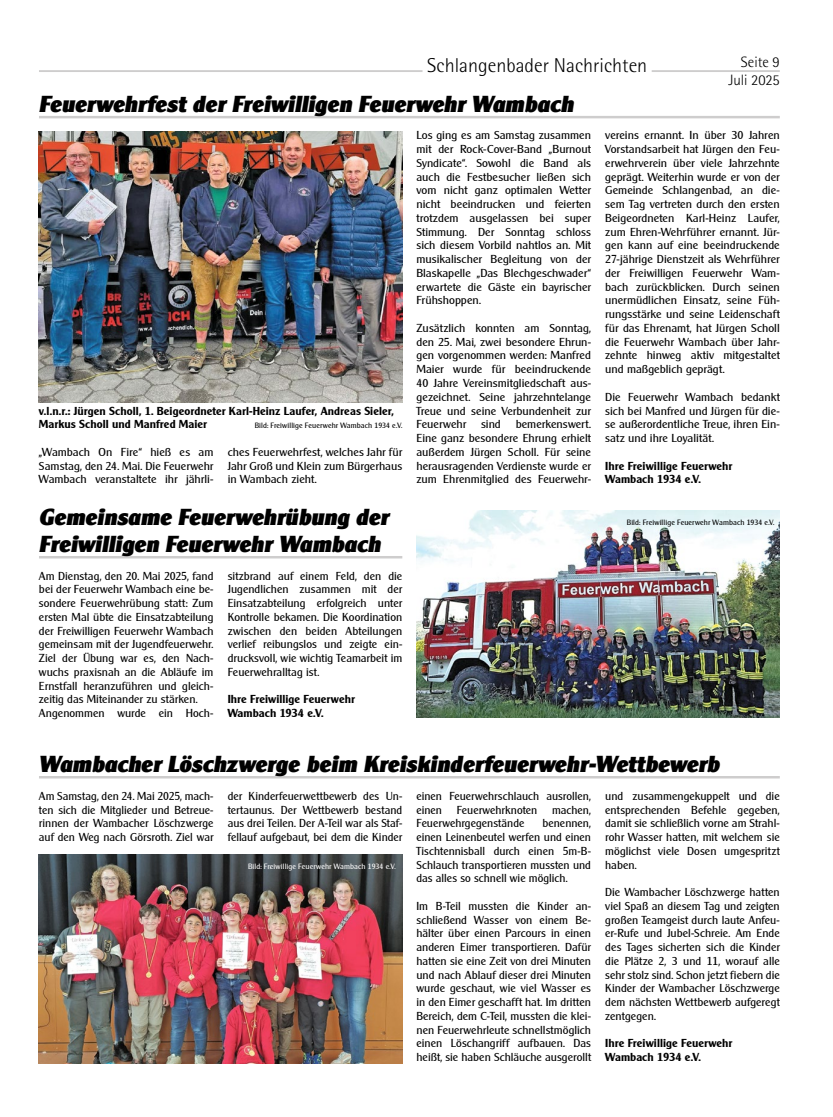
<style>
.page{position:relative;width:833px;height:1117px;background:#fff}
.page>*{position:absolute;margin:0;border:0;box-sizing:border-box;transform-origin:0 0}
.t1{font:italic 22.5px/27px "Cleargothic Serial Heavy Regular";color:#000}
.t2{font:300 20px "Rotis Semi Sans Std";color:#000}
.t3{font:300 15px/18px "Rotis Semi Sans Std";color:#000;text-align:right}
.t4{font:11.25px/13.8px "Cleargothic Serial Regular";color:#000;text-align:justify}
.t5{font:11.25px/13.8px "Cleargothic Serial Bold";letter-spacing:.005em;color:#000}
.t6{font:7.5px "Cleargothic Serial Regular";letter-spacing:.015em;color:#000}
.t7{font:7.5px "Cleargothic Serial Regular";letter-spacing:.015em;color:#fff}
</style>
<div class="page">
<hr style="left:651px;top:70px;width:129px;height:2px;background:#cecdcd">
<hr style="left:39px;top:70px;width:383px;height:2px;background:#cecdcd">
<hr style="left:39px;top:116px;width:741px;height:2px;background:#cecdcd">
<img style="left:39px;top:132px;width:363px;height:270px">
<hr style="left:39px;top:556px;width:363px;height:2px;background:#cecdcd">
<img style="left:416px;top:510px;width:364px;height:207px">
<hr style="left:39px;top:775px;width:741px;height:3px;background:#cecdcd">
<img style="left:39px;top:854px;width:363px;height:209px">
<h2 class="t2" style="left:427px;top:54px;width:221px">Schlangenbader Nachrichten</h2>
<h1 class="t1" style="left:39px;top:90px;width:536px">Feuerwehrfest der Freiwilligen Feuerwehr Wambach</h1>
<h3 class="t3" style="left:728px;top:53px;width:53px">Seite 9<br>Juli 2025</h3>
<p class="t5" style="left:39px;top:403px;width:356px">v.l.n.r.: Jürgen Scholl, 1. Beigeordneter Karl-Heinz Laufer, Andreas Sieler,<br>Markus Scholl und Manfred Maier</p>
<p class="t6" style="left:255px;top:421px;width:149px">Bild: Freiwillige Feuerwehr Wambach 1934 e.V.</p>
<p class="t4" style="left:39px;top:445px;width:176px">„Wambach On Fire“ hieß es am Samstag, den 24. Mai. Die Feuerwehr Wambach veranstaltete ihr jährli-</p>
<p class="t4" style="left:228px;top:445px;width:176px">ches Feuerwehrfest, welches Jahr für Jahr Groß und Klein zum Bürgerhaus in Wambach zieht.</p>
<h1 class="t1" style="left:39px;top:503px;width:351px">Gemeinsame Feuerwehrübung der<br>Freiwilligen Feuerwehr Wambach</h1>
<p class="t4" style="left:39px;top:568px;width:176px;text-align:left">Am Dienstag, den 20. Mai 2025, fand bei der Feuerwehr Wambach eine be&shy;sondere Feuerwehrübung statt: Zum ersten Mal übte die Einsatzabteilung der Freiwilligen Feuerwehr Wambach gemeinsam mit der Jugendfeuerwehr.<br>Ziel der Übung war es, den Nach&shy;wuchs praxisnah an die Abläufe im Ernstfall heranzuführen und gleich&shy;zeitig das Miteinander zu stärken.<br>Angenommen wurde ein Hoch-</p>
<p class="t4" style="left:228px;top:568px;width:176px">sitzbrand auf einem Feld, den die Jugendlichen zusammen mit der Einsatzabteilung erfolgreich unter Kontrolle bekamen. Die Koordination zwischen den beiden Abteilungen verlief reibungslos und zeigte ein&shy;drucksvoll, wie wichtig Teamarbeit im Feuerwehralltag ist.</p>
<p class="t5" style="left:228px;top:692px;width:129px">Ihre Freiwillige Feuerwehr<br>Wambach 1934 e.V.</p>
<p class="t4" style="left:416px;top:128px;width:176px">Los ging es am Samstag zusammen mit der Rock-Cover-Band „Burnout Syndicate“. Sowohl die Band als auch die Festbesucher ließen sich vom nicht ganz optimalen Wetter nicht beeindrucken und feierten trotzdem ausgelassen bei super Stimmung. Der Sonntag schloss sich diesem Vorbild nahtlos an. Mit musikalischer Begleitung von der Blaskapelle „Das Blechgeschwader“ erwartete die Gäste ein bayrischer Frühshoppen.</p>
<p class="t4" style="left:416px;top:321px;width:176px">Zusätzlich konnten am Sonntag, den 25. Mai, zwei besondere Ehrun&shy;gen vorgenommen werden: Manfred Maier wurde für beeindruckende 40 Jahre Vereinsmitgliedschaft aus&shy;gezeichnet. Seine jahrzehntelange Treue und seine Verbundenheit zur Feuerwehr</p>
<p class="t4" style="left:416px;top:417px;width:176px;text-indent:99px">bemerkenswert.<br>Eine ganz besondere Ehrung erhielt außerdem Jürgen Scholl. Für seine herausragenden Verdienste wurde er zum Ehrenmitglied des Feuerwehr-</p>
<p class="t4" style="left:481px;top:417px;width:21px">sind</p>
<p class="t4" style="left:605px;top:128px;width:176px">vereins ernannt. In über 30 Jahren Vorstandsarbeit hat Jürgen den Feu&shy;erwehrverein über viele Jahrzehnte geprägt. Weiterhin wurde er von der Gemeinde Schlangenbad, an die&shy;sem Tag vertreten durch den ersten Beigeordneten Karl-Heinz Laufer, zum Ehren-Wehrführer ernannt. Jür&shy;gen kann auf eine beeindruckende 27-jährige Dienstzeit als Wehrführer der Freiwilligen Feuerwehr Wam&shy;bach zurückblicken. Durch seinen unermüdlichen Einsatz, seine Füh&shy;rungsstärke und seine Leidenschaft für das Ehrenamt, hat Jürgen Scholl die Feuerwehr Wambach über Jahr&shy;zehnte hinweg aktiv mitgestaltet und maßgeblich geprägt.</p>
<p class="t4" style="left:605px;top:390px;width:176px">Die Feuerwehr Wambach bedankt sich bei Manfred und Jürgen für die&shy;se außerordentliche Treue, ihren Ein&shy;satz und ihre Loyalität.</p>
<p class="t5" style="left:605px;top:458px;width:129px">Ihre Freiwillige Feuerwehr<br>Wambach 1934 e.V.</p>
<p class="t6" style="left:627px;top:517px;width:149px">Bild: Freiwillige Feuerwehr Wambach 1934 e.V.</p>
<h1 class="t1" style="left:39px;top:750px;width:681px">Wambacher Löschzwerge beim Kreiskinderfeuerwehr-Wettbewerb</h1>
<p class="t4" style="left:39px;top:788px;width:176px">Am Samstag, den 24. Mai 2025, mach&shy;ten sich die Mitglieder und Betreue&shy;rinnen der Wambacher Löschzwerge auf den Weg nach Görsroth. Ziel war</p>
<p class="t4" style="left:228px;top:788px;width:176px">der Kinderfeuerwettbewerb des Un&shy;tertaunus. Der Wettbewerb bestand aus drei Teilen. Der A-Teil war als Staf&shy;fellauf aufgebaut, bei dem die Kinder</p>
<p class="t4" style="left:416px;top:788px;width:176px">einen Feuerwehrschlauch ausrollen, einen</p>
<p class="t4" style="left:605px;top:788px;width:176px">und zusammengekuppelt und die entsprechenden Befehle gegeben, damit sie schließlich vorne am Strahl&shy;rohr Wasser hatten, mit welchem sie möglichst viele Dosen umgespritzt haben.</p>
<p class="t4" style="left:605px;top:885px;width:176px">Die Wambacher Löschzwerge hatten viel Spaß an diesem Tag und zeigten großen Teamgeist durch laute Anfeu&shy;er-Rufe und Jubel-Schreie. Am Ende des Tages sicherten sich die Kinder die Plätze 2, 3 und 11, worauf alle sehr stolz sind. Schon jetzt fiebern die Kinder der Wambacher Löschzwerge dem nächsten Wettbewerb aufgeregt zentgegen.</p>
<p class="t5" style="left:605px;top:1036px;width:129px">Ihre Freiwillige Feuerwehr<br>Wambach 1934 e.V.</p>
<p class="t4" style="left:457px;top:802px;width:82px">Feuerwehrknoten</p>
<p class="t4" style="left:552px;top:802px;width:40px">machen,</p>
<p class="t4" style="left:416px;top:816px;width:110px">Feuerwehrgegenstände</p>
<p class="t4" style="left:416px;top:816px;width:176px;text-indent:126px">benennen, einen Leinenbeutel werfen und einen Tischtennisball durch einen 5m-B-Schlauch transportieren mussten und das alles so schnell wie möglich.</p>
<p class="t4" style="left:416px;top:898px;width:176px">Im B-Teil mussten die Kinder an&shy;schließend Wasser von einem Be&shy;hälter über einen Parcours in einen anderen Eimer transportieren. Dafür hatten sie eine Zeit von drei Minuten und nach Ablauf dieser drei Minuten wurde geschaut, wie viel Wasser es in den Eimer geschafft hat. Im dritten Bereich, dem C-Teil, mussten die klei&shy;nen Feuerwehrleute schnellstmöglich einen Löschangriff aufbauen. Das heißt, sie haben Schläuche ausgerollt</p>
<p class="t7" style="left:248px;top:861px;width:149px">Bild: Freiwillige Feuerwehr Wambach 1934 e.V.</p>
</div>
